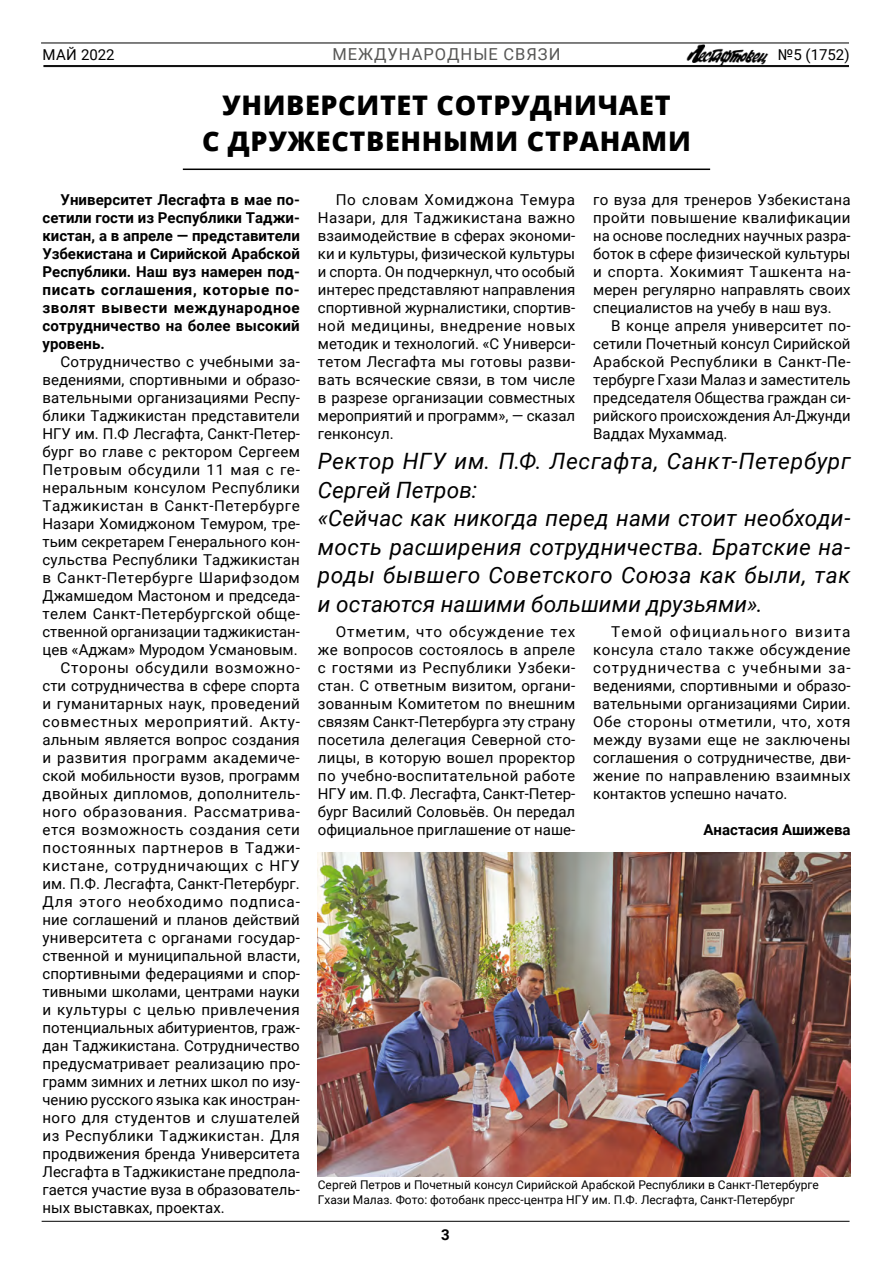
<style>
.page{position:relative;width:893px;height:1263px;background:#fff}
.page>*{position:absolute;margin:0;border:0;box-sizing:border-box;transform-origin:0 0}
.t1{font:800 27px/36px "Open Sans";letter-spacing:.025em;color:#000;text-align:center}
.t2{font:italic 22.5px/28.5px "Roboto";letter-spacing:.01em;color:#000}
.t3{font:16.5px "Roboto";letter-spacing:.06em;color:#575756}
.t4{font:15px/18px "Roboto";letter-spacing:.005em;color:#000;text-align:justify}
.t5{font:700 15px/18px "Roboto";letter-spacing:.01em;color:#000;text-align:justify}
.t6{font:15px "Roboto";letter-spacing:.03em;color:#000}
.t7{font:15px "Roboto";letter-spacing:.025em;color:#000}
.t8{font:15px "Roboto";letter-spacing:.05em;color:#000}
.t9{font:15px "Roboto";letter-spacing:.035em;color:#000}
.t10{font:15px "Roboto";letter-spacing:.04em;color:#000}
.t11{font:15px "Roboto";letter-spacing:.045em;color:#000}
.t12{font:12px/14.4px "Roboto";color:#000}
</style>
<div class="page">
<hr style="left:183px;top:169px;width:527px;height:1px;background:#000">
<hr style="left:43px;top:65px;width:806px;height:1px;background:#000">
<hr style="left:43px;top:66px;width:806px;height:1px;background:#000">
<hr style="left:41px;top:43px;width:808px;height:1px;background:#000">
<img style="left:687px;top:44px;width:81px;height:21px">
<hr style="left:42px;top:1221px;width:807px;height:1px;background:#000">
<img style="left:318px;top:853px;width:532px;height:324px">
<p class="t4" style="left:42px;top:45px;width:74px">МАЙ 2022</p>
<p class="t4" style="left:778px;top:45px;width:73px">№5 (1752)</p>
<p class="t3" style="left:332px;top:43px;width:230px">МЕЖДУНАРОДНЫЕ СВЯЗИ</p>
<h1 class="t1" style="left:202px;top:85px;width:490px">УНИВЕРСИТЕТ СОТРУДНИЧАЕТ<br>С ДРУЖЕСТВЕННЫМИ СТРАНАМИ</h1>
<p class="t5" style="left:43px;top:190px;width:259px;text-indent:18px">Университет Лесгафта в мае по&shy;сетили гости из Республики Таджи&shy;кистан, а в апреле — представители Узбекистана и Сирийской Арабской Республики. Наш вуз намерен под&shy;писать соглашения, которые по&shy;зволят вывести международное сотрудничество на более высокий уровень.</p>
<p class="t4" style="left:61px;top:352px;width:241px">Сотрудничество с учебными за-</p>
<p class="t4" style="left:43px;top:370px;width:259px">ведениями, спортивными и образо-</p>
<p class="t4" style="left:43px;top:388px;width:259px">вательными организациями Респу-</p>
<p class="t4" style="left:43px;top:406px;width:259px">блики Таджикистан представители</p>
<p class="t4" style="left:43px;top:424px;width:259px">НГУ им. П.Ф Лесгафта, Санкт-Петер-</p>
<p class="t4" style="left:43px;top:442px;width:259px">бург во главе с ректором Сергеем</p>
<p class="t10" style="left:43px;top:459px;width:259px">Петровым обсудили 11 мая с ге-</p>
<p class="t7" style="left:43px;top:477px;width:259px">неральным консулом Республики</p>
<p class="t9" style="left:43px;top:495px;width:259px">Таджикистан в Санкт-Петербурге</p>
<p class="t4" style="left:43px;top:514px;width:259px">Назари Хомиджоном Темуром, тре-</p>
<p class="t4" style="left:43px;top:532px;width:259px">тьим секретарем Генерального кон-</p>
<p class="t4" style="left:43px;top:550px;width:259px">сульства Республики Таджикистан</p>
<p class="t9" style="left:43px;top:567px;width:259px">в Санкт-Петербурге Шарифзодом</p>
<p class="t4" style="left:43px;top:586px;width:259px">Джамшедом Мастоном и председа-</p>
<p class="t4" style="left:43px;top:604px;width:259px">телем Санкт-Петербургской обще-</p>
<p class="t4" style="left:43px;top:622px;width:259px">ственной организации таджикистан-</p>
<p class="t4" style="left:43px;top:640px;width:257px">цев «Аджам» Муродом Усмановым.</p>
<p class="t8" style="left:61px;top:657px;width:241px">Стороны обсудили возможно-</p>
<p class="t4" style="left:43px;top:676px;width:259px">сти сотрудничества в сфере спорта</p>
<p class="t4" style="left:43px;top:694px;width:259px">и гуманитарных наук, проведений</p>
<p class="t8" style="left:43px;top:711px;width:259px">совместных мероприятий. Акту-</p>
<p class="t4" style="left:43px;top:730px;width:259px">альным является вопрос создания</p>
<p class="t6" style="left:43px;top:747px;width:259px">и развития программ академиче-</p>
<p class="t4" style="left:43px;top:766px;width:259px">ской мобильности вузов, программ</p>
<p class="t7" style="left:43px;top:783px;width:259px">двойных дипломов, дополнитель-</p>
<p class="t10" style="left:43px;top:801px;width:259px">ного образования. Рассматрива-</p>
<p class="t6" style="left:43px;top:819px;width:259px">ется возможность создания сети</p>
<p class="t11" style="left:43px;top:837px;width:259px">постоянных партнеров в Таджи-</p>
<p class="t11" style="left:43px;top:855px;width:259px">кистане, сотрудничающих с НГУ</p>
<p class="t4" style="left:43px;top:874px;width:259px">им. П.Ф. Лесгафта, Санкт-Петербург.</p>
<p class="t8" style="left:43px;top:891px;width:259px">Для этого необходимо подписа-</p>
<p class="t4" style="left:43px;top:910px;width:259px">ние соглашений и планов действий</p>
<p class="t4" style="left:43px;top:928px;width:259px">университета с органами государ-</p>
<p class="t4" style="left:43px;top:946px;width:259px">ственной и муниципальной власти,</p>
<p class="t4" style="left:43px;top:964px;width:259px">спортивными федерациями и спор-</p>
<p class="t4" style="left:43px;top:982px;width:259px">тивными школами, центрами науки</p>
<p class="t6" style="left:43px;top:999px;width:259px">и культуры с целью привлечения</p>
<p class="t4" style="left:43px;top:1018px;width:259px">потенциальных абитуриентов, граж-</p>
<p class="t4" style="left:43px;top:1036px;width:259px">дан Таджикистана. Сотрудничество</p>
<p class="t4" style="left:43px;top:1054px;width:259px">предусматривает реализацию про-</p>
<p class="t4" style="left:43px;top:1072px;width:259px">грамм зимних и летних школ по изу-</p>
<p class="t4" style="left:43px;top:1090px;width:259px">чению русского языка как иностран-</p>
<p class="t7" style="left:43px;top:1107px;width:259px">ного для студентов и слушателей</p>
<p class="t6" style="left:43px;top:1125px;width:259px">из Республики Таджикистан. Для</p>
<p class="t4" style="left:43px;top:1144px;width:259px">продвижения бренда Университета</p>
<p class="t4" style="left:43px;top:1162px;width:259px">Лесгафта в Таджикистане предпола-</p>
<p class="t4" style="left:43px;top:1180px;width:259px">гается участие вуза в образователь-</p>
<p class="t4" style="left:43px;top:1198px;width:184px">ных выставках, проектах.</p>
<p class="t4" style="left:593px;top:190px;width:259px">го вуза для тренеров Узбекистана пройти повышение квалификации на основе последних научных разра&shy;боток в сфере физической культуры и спорта. Хокимият Ташкента на&shy;мерен регулярно направлять своих специалистов на учебу в наш вуз.</p>
<p class="t4" style="left:593px;top:316px;width:259px;text-indent:18px">В конце апреля университет по&shy;сетили Почетный консул Сирийской Арабской Республики в Санкт-Пе&shy;тербурге Гхази Малаз и заместитель председателя Общества граждан си&shy;рийского происхождения Ал-Джунди Ваддах Мухаммад.</p>
<p class="t4" style="left:318px;top:190px;width:259px;text-indent:18px">По словам Хомиджона Темура Назари, для Таджикистана важно взаимодействие в сферах экономи&shy;ки и культуры, физической культуры и спорта. Он подчеркнул, что особый интерес представляют направления спортивной журналистики, спортив&shy;ной медицины, внедрение новых методик и технологий. «С Универси&shy;тетом Лесгафта мы готовы разви&shy;вать всяческие связи, в том числе в разрезе организации совместных мероприятий и программ», — сказал генконсул.</p>
<p class="t2" style="left:318px;top:446px;width:534px">Ректор НГУ им. П.Ф. Лесгафта, Санкт-Петербург Сергей Петров:<br>«Сейчас как никогда перед нами стоит необходи&shy;мость расширения сотрудничества. Братские на&shy;роды бывшего Советского Союза как были, так и остаются нашими большими друзьями».</p>
<p class="t4" style="left:318px;top:622px;width:259px;text-indent:18px">Отметим, что обсуждение тех же вопросов состоялось в апреле с гостями из Республики Узбеки&shy;стан. С ответным визитом, органи&shy;зованным Комитетом по внешним связям Санкт-Петербурга эту страну посетила делегация Северной сто&shy;лицы, в которую вошел проректор по учебно-воспитательной работе НГУ им. П.Ф. Лесгафта, Санкт-Петер&shy;бург Василий Соловьёв. Он передал официальное приглашение от наше-</p>
<p class="t4" style="left:593px;top:622px;width:259px;text-indent:18px">Темой официального визита консула стало также обсуждение сотрудничества с учебными за&shy;ведениями, спортивными и образо&shy;вательными организациями Сирии.<br>Обе стороны отметили, что, хотя между вузами еще не заключены соглашения о сотрудничестве, дви&shy;жение по направлению взаимных контактов успешно начато.</p>
<p class="t5" style="left:704px;top:820px;width:149px">Анастасия Ашижева</p>
<p class="t12" style="left:318px;top:1177px;width:503px">Сергей Петров и Почетный консул Сирийской Арабской Республики в Санкт-Петербурге<br>Гхази Малаз. Фото: фотобанк пресс-центра НГУ им. П.Ф. Лесгафта, Санкт-Петербург</p>
<p class="t5" style="left:441px;top:1225px;width:10px">3</p>
</div>
